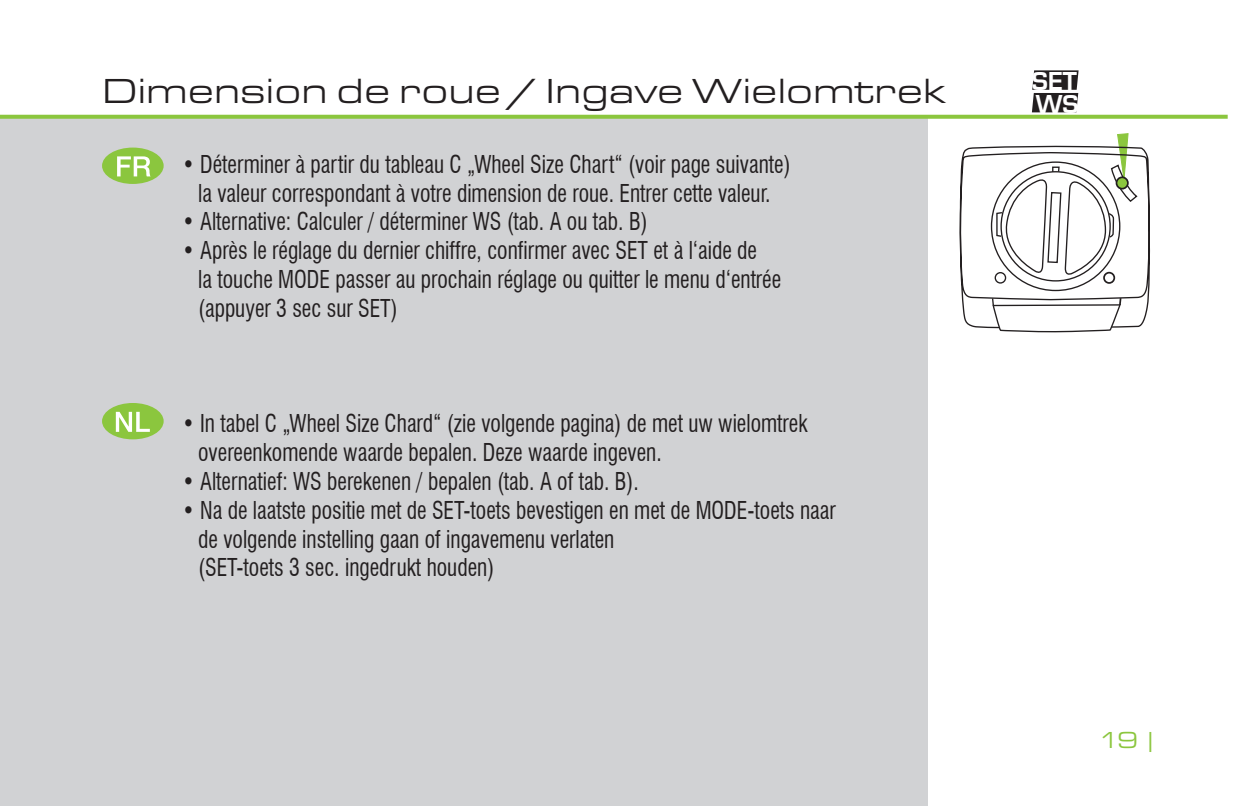
<style>
.page{position:relative;width:1236px;height:806px;background:#fff}
.page>*{position:absolute;margin:0;border:0;box-sizing:border-box;transform-origin:0 0}
.t1{font:expanded 36px "Micro Square";color:#231f20}
.t2{font:condensed 24px/28.8px "Swiss 721 BT";color:#231f20;scale:.9 1}
.t3{font:600 24px/22.4px "Eurostile";color:#fff}
.t4{font:expanded 24px "Micro Square";color:#8bc63e}
</style>
<div class="page">
<div style="left:0;top:116px;width:928px;height:689px;background:#d1d2d4"></div>
<svg style="left:0;top:114px;width:1228px;height:70px"></svg>
<div style="left:102px;top:403px;width:62px;height:36px;background:#8bc63e;border-radius:50%"></div>
<svg style="left:116px;top:411px;width:34px;height:20px"></svg>
<div style="left:102px;top:147px;width:62px;height:37px;background:#8bc63e;border-radius:50%"></div>
<svg style="left:117px;top:156px;width:34px;height:20px"></svg>
<svg style="left:1032px;top:70px;width:47px;height:42px"></svg>
<svg style="left:957px;top:133px;width:196px;height:199px"></svg>
<h1 class="t1" style="left:102px;top:71px;width:845px">Dimension de roue / Ingave Wielomtrek</h1>
<p class="t2" style="left:182px;top:149px;width:678px;text-align:center">• Déterminer à partir du tableau C „Wheel Size Chart“ (voir page suivante) la valeur correspondant à votre dimension de roue. Entrer cette valeur.</p>
<p class="t2" style="left:182px;top:207px;width:519px">• Alternative: Calculer / déterminer WS (tab. A ou tab. B)</p>
<p class="t2" style="left:198px;top:236px;width:649px;text-indent:-16px">• Après le réglage du dernier chiffre, confirmer avec SET et à l‘aide de<br>la touche MODE passer au prochain réglage ou quitter le menu d‘entrée (appuyer 3 sec sur SET)</p>
<p class="t2" style="left:198px;top:409px;width:678px;text-indent:-16px">• In tabel C „Wheel Size Chard“ (zie volgende pagina) de met uw wielomtrek overeenkomende waarde bepalen. Deze waarde ingeven.</p>
<p class="t2" style="left:182px;top:466px;width:509px">• Alternatief: WS berekenen / bepalen (tab. A of tab. B).</p>
<p class="t2" style="left:198px;top:495px;width:710px;text-indent:-16px">• Na de laatste positie met de SET-toets bevestigen en met de MODE-toets naar de volgende instelling gaan of ingavemenu verlaten<br>(SET-toets 3 sec. ingedrukt houden)</p>
<p class="t3" style="left:1032px;top:70px;width:48px">SET<br>WS</p>
<p class="t4" style="left:1098px;top:726px;width:60px">19 |</p>
</div>
